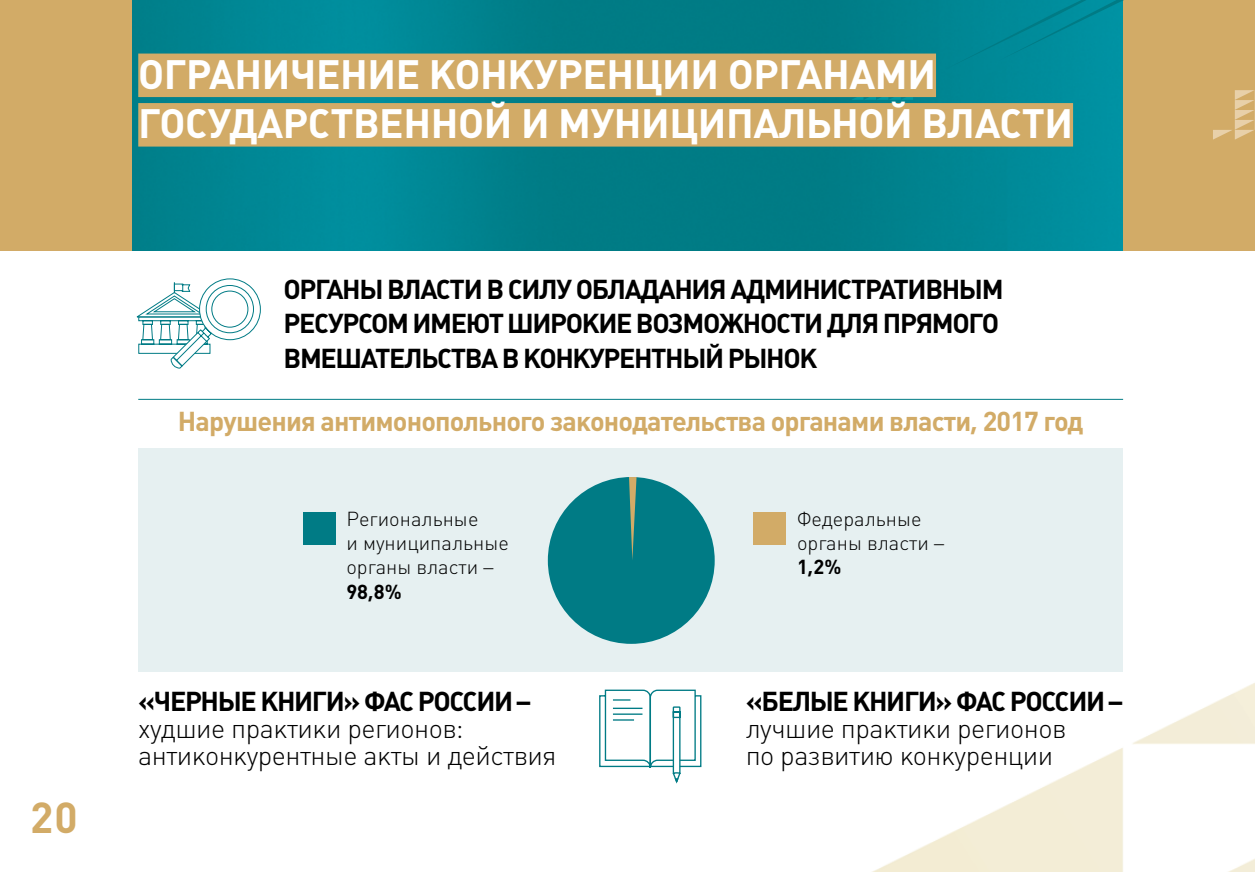
<style>
.page{position:relative;width:1255px;height:872px;background:#fff}
.page>*{position:absolute;margin:0;border:0;box-sizing:border-box;transform-origin:0 0}
.t1{font:700 42.75px "Plumb";color:#d2ab67}
.t2{font:700 40.5px/49.5px "Plumb";letter-spacing:-.01em;color:#fff}
.t3{font:700 27px/34.5px "Plumb";letter-spacing:-.05em;color:#000}
.t4{font:300 27px/27px "Plumb";letter-spacing:-.02em;color:#000}
.t5{font:700 27px "Plumb";letter-spacing:-.03em;color:#d2ab67}
.t6{font:300 20.1px/24px "Plumb";color:#000}
.t7{font:700 20.1px "Plumb";color:#000}
</style>
<div class="page">
<img style="left:138px;top:398px;width:1116px;height:474px">
<img style="left:132px;top:0;width:991px;height:251px">
<div style="left:0;top:0;width:132px;height:251px;background:#d2ab67"></div>
<div style="left:1123px;top:0;width:131px;height:251px;background:#d2ab67"></div>
<svg style="left:1213px;top:90px;width:42px;height:50px"></svg>
<svg style="left:851px;top:97px;width:62px;height:3px"></svg>
<svg style="left:946px;top:0;width:178px;height:69px;background:#018b99"></svg>
<div style="left:678px;top:0;width:219px;height:38px;background:#007c85"></div>
<div style="left:138px;top:449px;width:985px;height:223px;background:#e6f0f1"></div>
<div style="left:138px;top:54px;width:798px;height:43px;background:#d2ab67"></div>
<div style="left:138px;top:103px;width:935px;height:44px;background:#d2ab67"></div>
<div style="left:303px;top:512px;width:32px;height:32px;background:#007b85"></div>
<div style="left:752px;top:512px;width:33px;height:32px;background:#d2ab67"></div>
<svg style="left:598px;top:689px;width:104px;height:96px"></svg>
<svg style="left:136px;top:278px;width:125px;height:91px"></svg>
<hr style="left:138px;top:399px;width:985px;height:1px;background:#007b85">
<div style="left:548px;top:477px;width:166px;height:167px;background:#007b85;border-radius:50%"></div>
<svg style="left:629px;top:477px;width:7px;height:83px"></svg>
<h1 class="t1" style="left:30px;top:793px;width:49px">20</h1>
<h2 class="t2" style="left:138px;top:49px;width:936px">ОГРАНИЧЕНИЕ КОНКУРЕНЦИИ ОРГАНАМИ<br>ГОСУДАРСТВЕННОЙ И МУНИЦИПАЛЬНОЙ ВЛАСТИ</h2>
<p class="t3" style="left:283px;top:272px;width:721px">ОРГАНЫ ВЛАСТИ В СИЛУ ОБЛАДАНИЯ АДМИНИСТРАТИВНЫМ<br>РЕСУРСОМ ИМЕЮТ ШИРОКИЕ ВОЗМОЖНОСТИ ДЛЯ ПРЯМОГО<br>ВМЕШАТЕЛЬСТВА В КОНКУРЕНТНЫЙ РЫНОК</p>
<p class="t5" style="left:178px;top:406px;width:907px">Нарушения антимонопольного законодательства органами власти, 2017 год</p>
<p class="t6" style="left:346px;top:507px;width:164px">Региональные<br>и муниципальные органы власти –</p>
<p class="t7" style="left:346px;top:580px;width:57px">98,8%</p>
<p class="t3" style="left:138px;top:683px;width:393px">«ЧЕРНЫЕ КНИГИ» ФАС РОССИИ –</p>
<p class="t4" style="left:138px;top:714px;width:420px">худшие практики регионов: антиконкурентные акты и действия</p>
<p class="t6" style="left:797px;top:507px;width:148px">Федеральные органы власти –</p>
<p class="t7" style="left:797px;top:556px;width:46px">1,2%</p>
<p class="t3" style="left:745px;top:683px;width:378px">«БЕЛЫЕ КНИГИ» ФАС РОССИИ –</p>
<p class="t4" style="left:745px;top:714px;width:322px">лучшие практики регионов по развитию конкуренции</p>
</div>
